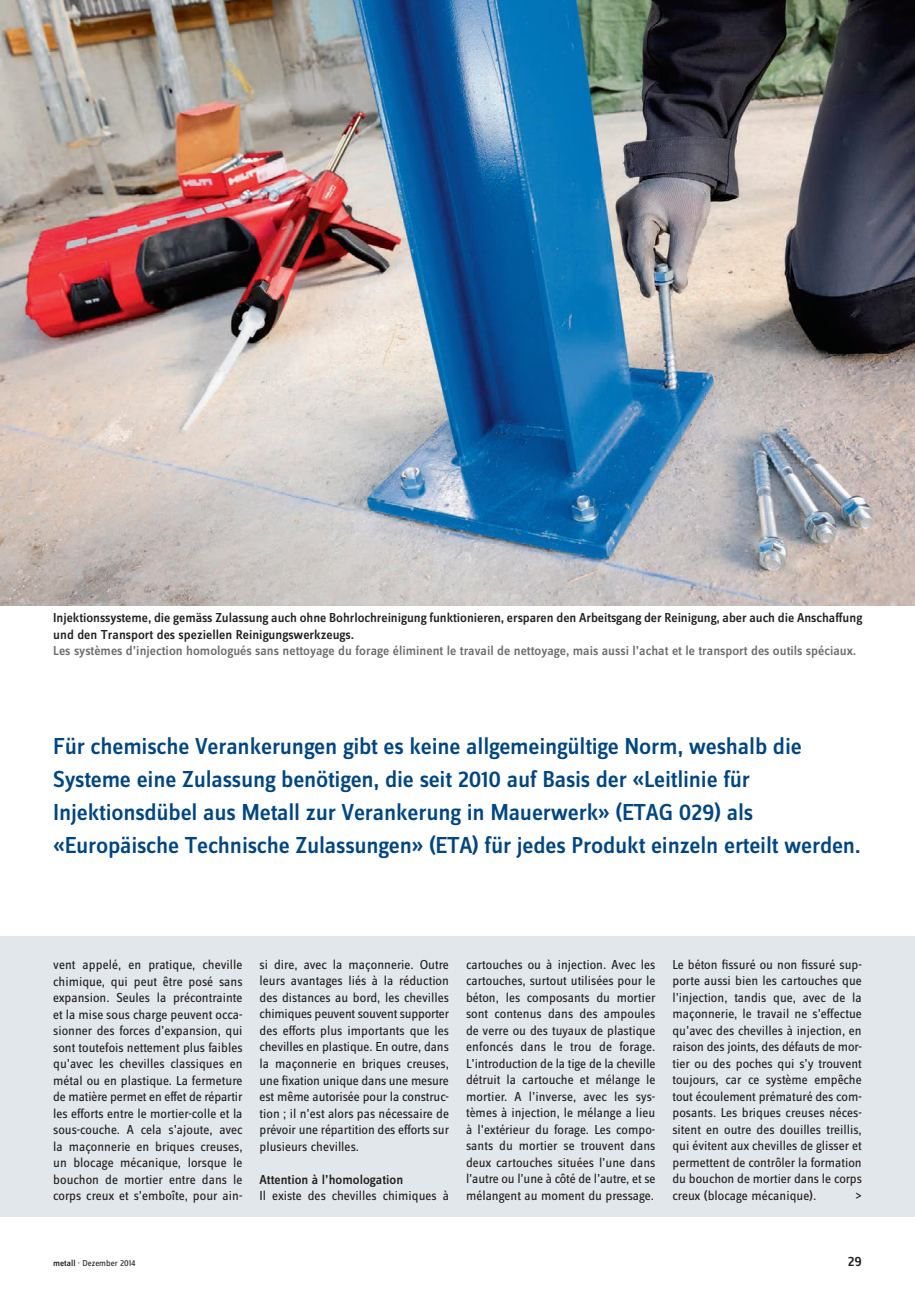
<style>
.page{position:relative;width:915px;height:1293px;background:#fff}
.page>*{position:absolute;margin:0;border:0;box-sizing:border-box;transform-origin:0 0}
.DE_Grundtext_EZ{font:500 24px "Zine Sans Dis";letter-spacing:-.01em;color:#004684}
.t1{font:500 14.25px "Zine Sans Dis";color:#231f20}
.FR_Grundtext_ohne_EZ{font:13.5px/16.5px "Zine Sans Dis";color:#231f20;text-align:justify}
.DE_Legende_9__medium{font:500 13.5px/16.5px "Zine Sans Dis";letter-spacing:-.005em;color:#231f20}
.DE_Legende_9__medium-2{font:500 13.5px "Zine Sans Dis";color:#6c6d70}
.FR_Grundtext_ohne_EZ-2{font:500 13.5px "Zine Sans Dis";color:#231f20}
.t2{font:9px "Zine Sans Dis";color:#231f20}
.s1{font-weight:500}
</style>
<div class="page">
<div style="left:0;top:936px;width:914px;height:280px;background:#e1e7ea"></div>
<img style="left:0;top:0;width:914px;height:606px">
<p class="DE_Legende_9__medium" style="left:53px;top:610px;width:810px">Injektionssysteme, die gemäss Zulassung auch ohne Bohrlochreinigung funktionieren, ersparen den Arbeitsgang der Reinigung, aber auch die Anschaffung und den Transport des speziellen Reinigungswerkzeugs.</p>
<p class="DE_Legende_9__medium-2" style="left:53px;top:644px;width:804px">Les systèmes d’injection homologués sans nettoyage du forage éliminent le travail de nettoyage, mais aussi l’achat et le transport des outils spéciaux.</p>
<p class="DE_Grundtext_EZ" style="left:53px;top:734px;width:750px">Für chemische Verankerungen gibt es keine allgemeingültige Norm, weshalb die</p>
<p class="DE_Grundtext_EZ" style="left:53px;top:767px;width:698px">Systeme eine Zulassung benötigen, die seit 2010 auf Basis der «Leitlinie für</p>
<p class="DE_Grundtext_EZ" style="left:53px;top:800px;width:701px">Injektionsdübel aus Metall zur Verankerung in Mauerwerk» (ETAG 029) als</p>
<p class="DE_Grundtext_EZ" style="left:53px;top:833px;width:809px">«Europäische Technische Zulassungen» (ETA) für jedes Produkt einzeln erteilt werden.</p>
<p class="FR_Grundtext_ohne_EZ" style="left:53px;top:957px;width:191px">vent appelé, en pratique, cheville chimique, qui peut être posé sans expansion. Seules la précontrainte et la mise sous charge peuvent occa&shy;sionner des forces d’expansion, qui sont toutefois nettement plus faibles qu’avec les chevilles classiques en métal ou en plastique. La fermeture de matière permet en effet de répartir les efforts entre le mortier-colle et la sous-couche. A cela s’ajoute, avec la maçonnerie en briques creuses, un blocage mécanique, lorsque le bouchon de mortier entre dans le corps creux et s’emboîte, pour ain-</p>
<p class="FR_Grundtext_ohne_EZ" style="left:259px;top:957px;width:191px">si dire, avec la maçonnerie. Outre leurs avantages liés à la réduction des distances au bord, les chevilles chimiques peuvent souvent supporter des efforts plus importants que les chevilles en plastique. En outre, dans la maçonnerie en briques creuses, une fixation unique dans une mesure est même autorisée pour la construc&shy;tion ; il n’est alors pas nécessaire de prévoir une répartition des efforts sur plusieurs chevilles.</p>
<p class="FR_Grundtext_ohne_EZ-2" style="left:259px;top:1172px;width:145px">Attention à l’homologation</p>
<p class="FR_Grundtext_ohne_EZ" style="left:259px;top:1188px;width:191px">Il existe des chevilles chimiques à</p>
<p class="FR_Grundtext_ohne_EZ" style="left:466px;top:957px;width:191px">cartouches ou à injection. Avec les cartouches, surtout utilisées pour le béton, les composants du mortier sont contenus dans des ampoules de verre ou des tuyaux de plastique enfoncés dans le trou de forage.<br>L’introduction de la tige de la cheville détruit la cartouche et mélange le mortier. A l’inverse, avec les sys&shy;tèmes à injection, le mélange a lieu à l’extérieur du forage. Les compo&shy;sants du mortier se trouvent dans deux cartouches situées l’une dans l’autre ou l’une à côté de l’autre, et se mélangent au moment du pressage.</p>
<p class="FR_Grundtext_ohne_EZ" style="left:672px;top:957px;width:191px">Le béton fissuré ou non fissuré sup&shy;porte aussi bien les cartouches que l’injection, tandis que, avec de la maçonnerie, le travail ne s’effectue qu’avec des chevilles à injection, en raison des joints, des défauts de mor&shy;tier ou des poches qui s’y trouvent toujours, car ce système empêche tout écoulement prématuré des com&shy;posants. Les briques creuses néces&shy;sitent en outre des douilles treillis, qui évitent aux chevilles de glisser et permettent de contrôler la formation du bouchon de mortier dans le corps creux (blocage mécanique).</p>
<p class="FR_Grundtext_ohne_EZ" style="left:855px;top:1188px;width:8px">&gt;</p>
<p class="t2" style="left:53px;top:1259px;width:84px"><span class="s1">metall</span> · Dezember 2014</p>
<p class="t1" style="left:847px;top:1254px;width:15px">29</p>
</div>
